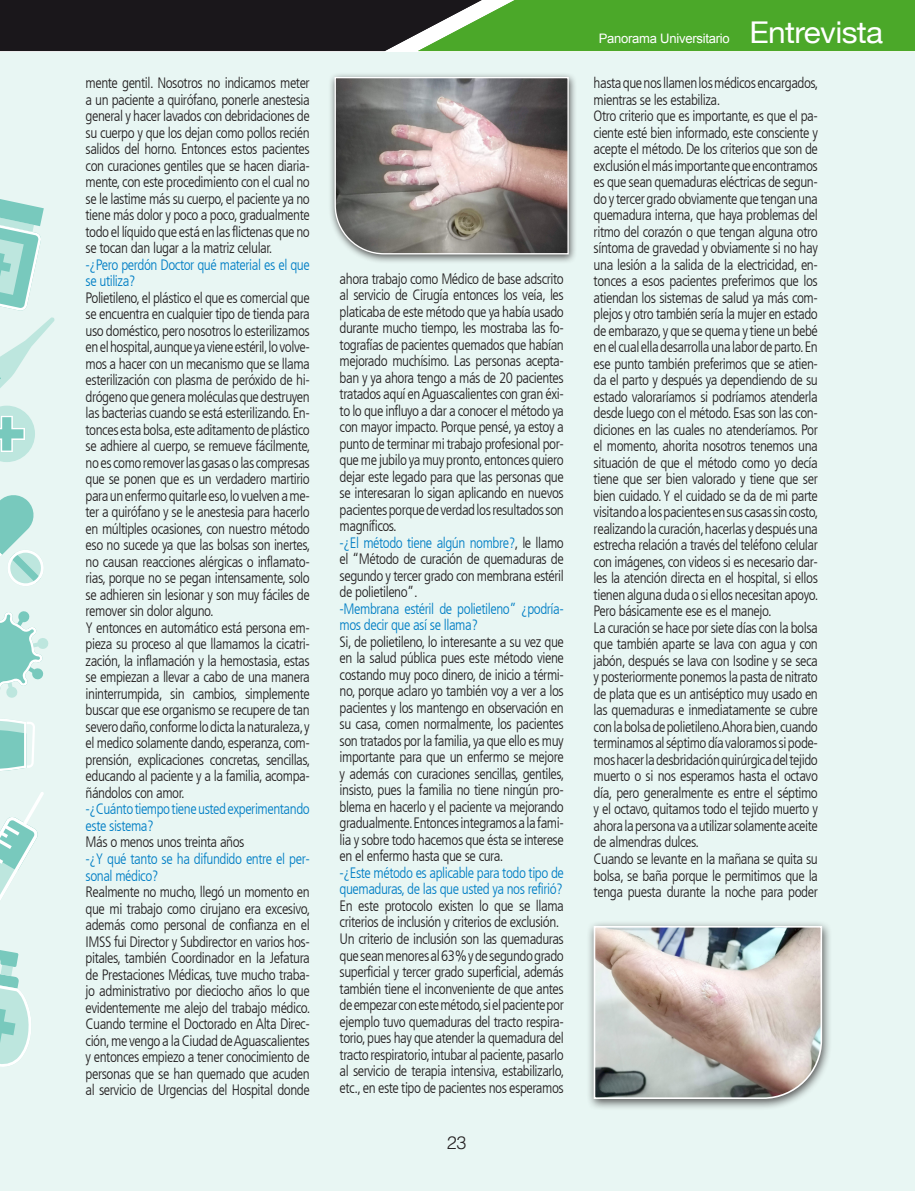
<style>
.page{position:relative;width:915px;height:1191px;background:#fff}
.page>*{position:absolute;margin:0;border:0;box-sizing:border-box;transform-origin:0 0}
.t1{font:30px "Helvetica Neue";letter-spacing:-.02em;color:#fff;scale:1.06 1}
.t2{font:300 18px "Helvetica LT Std";color:#231f20}
.t3{font:300 condensed 15px/16.5px "Frutiger LT";letter-spacing:-.03em;color:#231f20}
.t4{font:300 condensed 15px/16.5px "Frutiger LT";letter-spacing:-.03em;color:#007ec5}
.t5{font:13.05px "Arial";letter-spacing:-.02em;color:#fff}
.s1{color:#007ec5}
</style>
<div class="page">
<div style="left:0;top:51px;width:914px;height:1140px;background:#e8f6f3"></div>
<svg style="left:0;top:719px;width:35px;height:52px"></svg>
<svg style="left:0;top:495px;width:44px;height:91px"></svg>
<svg style="left:0;top:317px;width:55px;height:145px"></svg>
<svg style="left:0;top:199px;width:44px;height:112px"></svg>
<svg style="left:0;top:611px;width:49px;height:87px"></svg>
<svg style="left:0;top:792px;width:44px;height:108px"></svg>
<svg style="left:0;top:950px;width:31px;height:117px"></svg>
<svg style="left:0;top:0;width:914px;height:51px;background:#3a6629"></svg>
<div style="left:328px;top:72px;width:249px;height:192px;background:#231f20;opacity:.75"></div>
<svg style="left:334px;top:76px;width:235px;height:179px;background:#8f8784"></svg>
<div style="left:586px;top:920px;width:246px;height:190px;background:#231f20;opacity:.75"></div>
<img style="left:592px;top:925px;width:230px;height:174px">
<p class="t3" style="left:86px;top:75px;width:226px;text-align:justify">mente gentil. Nosotros no indicamos meter a un paciente a quirófano, ponerle anestesia general y hacer lavados con debridaciones de su cuerpo y que los dejan como pollos recién salidos del horno. Entonces estos pacientes con curaciones gentiles que se hacen diaria&shy;mente, con este procedimiento con el cual no se le lastime más su cuerpo, el paciente ya no tiene más dolor y poco a poco, gradualmente todo el líquido que está en las flictenas que no se tocan dan lugar a la matriz celular.</p>
<p class="t4" style="left:86px;top:256px;width:226px">-¿Pero perdón Doctor qué material es el que se utiliza?</p>
<p class="t3" style="left:86px;top:289px;width:226px">Polietileno, el plástico el que es comercial que se encuentra en cualquier tipo de tienda para uso doméstico, pero nosotros lo esterilizamos en el hospital, aunque ya viene estéril, lo volve&shy;mos a hacer con un mecanismo que se llama esterilización con plasma de peróxido de hi&shy;drógeno que genera moléculas que destruyen las bacterias cuando se está esterilizando. En&shy;tonces esta bolsa, este aditamento de plástico se adhiere al cuerpo, se remueve fácilmente, no es como remover las gasas o las compresas que se ponen que es un verdadero martirio para un enfermo quitarle eso, lo vuelven a me&shy;ter a quirófano y se le anestesia para hacerlo en múltiples ocasiones, con nuestro método eso no sucede ya que las bolsas son inertes, no causan reacciones alérgicas o inflamato&shy;rias, porque no se pegan intensamente, solo se adhieren sin lesionar y son muy fáciles de remover sin dolor alguno.<br>Y entonces en automático está persona em&shy;pieza su proceso al que llamamos la cicatri&shy;zación, la inflamación y la hemostasia, estas se empiezan a llevar a cabo de una manera ininterrumpida, sin cambios, simplemente buscar que ese organismo se recupere de tan severo daño, conforme lo dicta la naturaleza, y el medico solamente dando, esperanza, com&shy;prensión, explicaciones concretas, sencillas, educando al paciente y a la familia, acompa&shy;ñándolos con amor.</p>
<p class="t4" style="left:86px;top:801px;width:226px">-¿Cuánto tiempo tiene usted experimentando este sistema?</p>
<p class="t3" style="left:86px;top:834px;width:160px">Más o menos unos treinta años</p>
<p class="t4" style="left:86px;top:850px;width:226px">-¿Y qué tanto se ha difundido entre el per&shy;sonal médico?</p>
<p class="t3" style="left:86px;top:883px;width:226px;text-align:justify">Realmente no mucho, llegó un momento en que mi trabajo como cirujano era excesivo, además como personal de confianza en el IMSS fui Director y Subdirector en varios hos&shy;pitales, también Coordinador en la Jefatura de Prestaciones Médicas, tuve mucho traba&shy;jo administrativo por dieciocho años lo que evidentemente me alejo del trabajo médico.<br>Cuando termine el Doctorado en Alta Direc&shy;ción, me vengo a la Ciudad de Aguascalientes y entonces empiezo a tener conocimiento de personas que se han quemado que acuden al servicio de Urgencias del Hospital donde</p>
<p class="t3" style="left:339px;top:270px;width:226px">ahora trabajo como Médico de base adscrito al servicio de Cirugía entonces los veía, les platicaba de este método que ya había usado durante mucho tiempo, les mostraba las fo&shy;tografías de pacientes quemados que habían mejorado muchísimo. Las personas acepta&shy;ban y ya ahora tengo a más de 20 pacientes tratados aquí en Aguascalientes con gran éxi&shy;to lo que influyo a dar a conocer el método ya con mayor impacto. Porque pensé, ya estoy a punto de terminar mi trabajo profesional por&shy;que me jubilo ya muy pronto, entonces quiero dejar este legado para que las personas que se interesaran lo sigan aplicando en nuevos pacientes porque de verdad los resultados son magníficos.<br><span class="s1">-¿El método tiene algún nombre?</span>, le llamo el “Método de curación de quemaduras de segundo y tercer grado con membrana estéril de polietileno”.</p>
<p class="t4" style="left:339px;top:600px;width:226px">-Membrana estéril de polietileno” ¿podría&shy;mos decir que así se llama?</p>
<p class="t3" style="left:339px;top:633px;width:226px;text-align:justify">Si, de polietileno, lo interesante a su vez que en la salud pública pues este método viene costando muy poco dinero, de inicio a térmi&shy;no, porque aclaro yo también voy a ver a los pacientes y los mantengo en observación en su casa, comen normalmente, los pacientes son tratados por la familia, ya que ello es muy importante para que un enfermo se mejore y además con curaciones sencillas, gentiles, insisto, pues la familia no tiene ningún pro&shy;blema en hacerlo y el paciente va mejorando gradualmente. Entonces integramos a la fami&shy;lia y sobre todo hacemos que ésta se interese en el enfermo hasta que se cura.</p>
<p class="t4" style="left:339px;top:864px;width:226px">-¿Este método es aplicable para todo tipo de quemaduras, de las que usted ya nos refirió?</p>
<p class="t3" style="left:339px;top:897px;width:226px">En este protocolo existen lo que se llama criterios de inclusión y criterios de exclusión.<br>Un criterio de inclusión son las quemaduras que sean menores al 63% y de segundo grado superficial y tercer grado superficial, además también tiene el inconveniente de que antes de empezar con este método, si el paciente por ejemplo tuvo quemaduras del tracto respira&shy;torio, pues hay que atender la quemadura del tracto respiratorio, intubar al paciente, pasarlo al servicio de terapia intensiva, estabilizarlo, etc., en este tipo de pacientes nos esperamos</p>
<p class="t2" style="left:446px;top:1131px;width:21px">23</p>
<p class="t5" style="left:598px;top:30px;width:132px">Panorama Universitario</p>
<h1 class="t1" style="left:749px;top:11px;width:128px">Entrevista</h1>
<p class="t3" style="left:593px;top:75px;width:226px">hasta que nos llamen los médicos encargados, mientras se les estabiliza.<br>Otro criterio que es importante, es que el pa&shy;ciente esté bien informado, este consciente y acepte el método. De los criterios que son de exclusión el más importante que encontramos es que sean quemaduras eléctricas de segun&shy;do y tercer grado obviamente que tengan una quemadura interna, que haya problemas del ritmo del corazón o que tengan alguna otro síntoma de gravedad y obviamente si no hay una lesión a la salida de la electricidad, en&shy;tonces a esos pacientes preferimos que los atiendan los sistemas de salud ya más com&shy;plejos y otro también sería la mujer en estado de embarazo, y que se quema y tiene un bebé en el cual ella desarrolla una labor de parto. En ese punto también preferimos que se atien&shy;da el parto y después ya dependiendo de su estado valoraríamos si podríamos atenderla desde luego con el método. Esas son las con&shy;diciones en las cuales no atenderíamos. Por el momento, ahorita nosotros tenemos una situación de que el método como yo decía tiene que ser bien valorado y tiene que ser bien cuidado. Y el cuidado se da de mi parte visitando a los pacientes en sus casas sin costo, realizando la curación, hacerlas y después una estrecha relación a través del teléfono celular con imágenes, con videos si es necesario dar&shy;les la atención directa en el hospital, si ellos tienen alguna duda o si ellos necesitan apoyo.<br>Pero básicamente ese es el manejo.<br>La curación se hace por siete días con la bolsa que también aparte se lava con agua y con jabón, después se lava con Isodine y se seca y posteriormente ponemos la pasta de nitrato de plata que es un antiséptico muy usado en las quemaduras e inmediatamente se cubre con la bolsa de polietileno. Ahora bien, cuando terminamos al séptimo día valoramos si pode&shy;mos hacer la desbridación quirúrgica del tejido muerto o si nos esperamos hasta el octavo día, pero generalmente es entre el séptimo y el octavo, quitamos todo el tejido muerto y ahora la persona va a utilizar solamente aceite de almendras dulces.<br>Cuando se levante en la mañana se quita su bolsa, se baña porque le permitimos que la tenga puesta durante la noche para poder</p>
</div>
